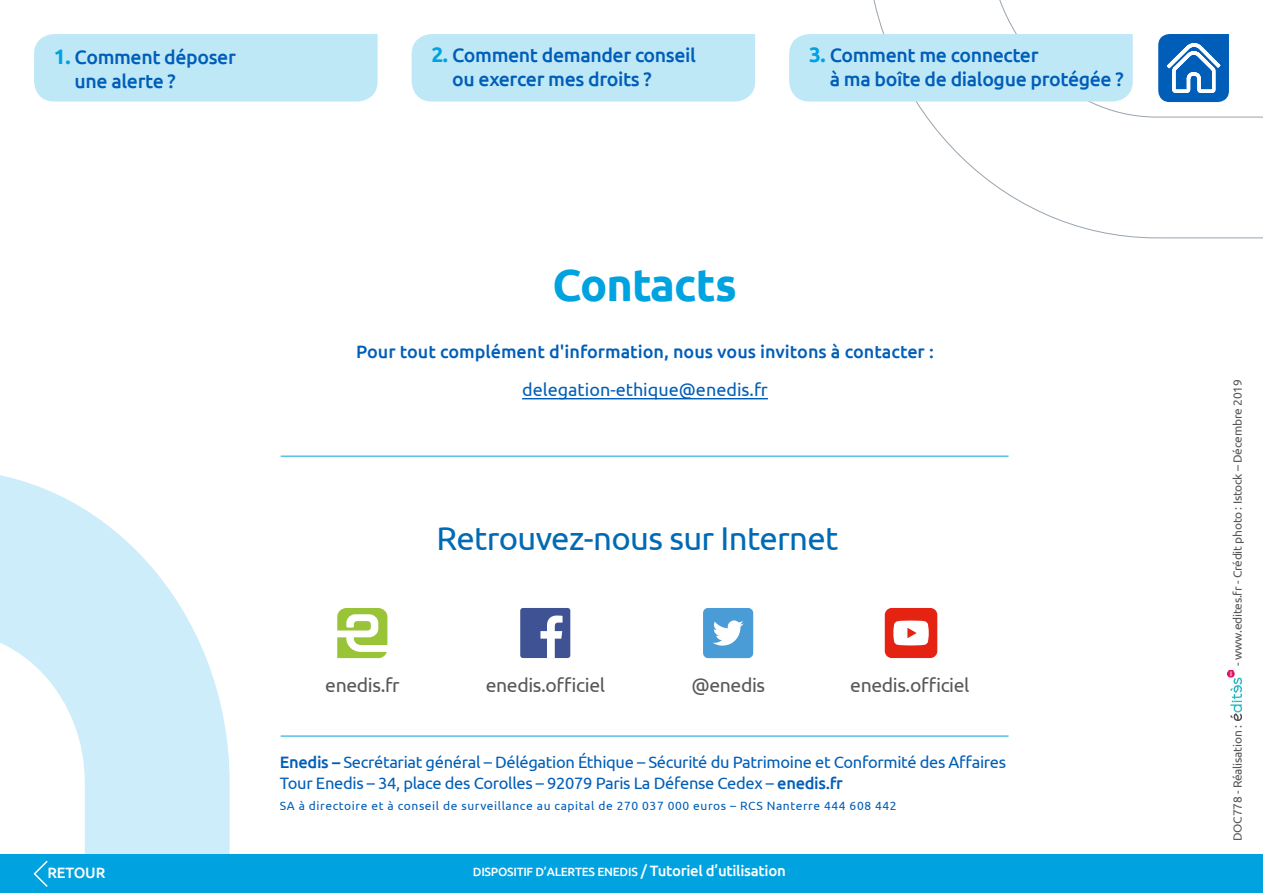
<style>
.page{position:relative;width:1263px;height:893px;background:#fff}
.page>*{position:absolute;margin:0;border:0;box-sizing:border-box;transform-origin:0 0}
.t1{font:700 45px "Ubuntu";letter-spacing:-.02em;color:#00a3e0}
.t2{font:33px "Ubuntu";letter-spacing:-.02em;color:#006ab4}
.t3{font:500 19.5px/24px "Ubuntu";letter-spacing:-.02em;color:#005eb8}
.t4{font:19.35px "Ubuntu";letter-spacing:-.02em;color:#585857}
.t5{font:500 18px "Ubuntu";color:#005eb8}
.t6{font:18px "Ubuntu";color:#005eb8}
.t7{font:16.5px "Ubuntu";letter-spacing:-.02em;color:#005eb8}
.t8{font:500 15px "Ubuntu";letter-spacing:-.01em;color:#fff}
.t9{font:12px "Ubuntu";letter-spacing:.05em;color:#005eb8}
.t10{font:12px "Ubuntu";letter-spacing:-.02em;color:#575756}
.t11{font:500 12px "Ubuntu";letter-spacing:-.02em;color:#fff}
.s1{font-weight:700;font-size:21px;color:#00a3e0}
.s2{font-weight:500}
.s3{font-size:15px}
</style>
<div class="page">
<svg style="left:0;top:475px;width:230px;height:379px;fill:#ccedf9"></svg>
<svg style="left:873px;top:0;width:390px;height:239px"></svg>
<svg style="left:1158px;top:34px;width:71px;height:68px"></svg>
<div style="left:789px;top:34px;width:344px;height:68px;background:#bfe8f7"></div>
<div style="left:412px;top:34px;width:343px;height:68px;background:#bfe8f7"></div>
<div style="left:34px;top:34px;width:344px;height:68px;background:#bfe8f7"></div>
<svg style="left:337px;top:608px;width:50px;height:50px"></svg>
<div style="left:520px;top:608px;width:50px;height:50px;background:#3e5294;border-radius:3px"></div>
<svg style="left:540px;top:615px;width:22px;height:43px"></svg>
<div style="left:703px;top:608px;width:50px;height:50px;background:#4a9cd6;border-radius:5px"></div>
<svg style="left:713px;top:620px;width:30px;height:26px"></svg>
<div style="left:885px;top:608px;width:52px;height:50px;background:#e42313;border-radius:7px"></div>
<svg style="left:893px;top:620px;width:36px;height:25px"></svg>
<div style="left:0;top:854px;width:1263px;height:39px;background:#00a3e0"></div>
<img style="left:1227px;top:670px;width:15px;height:51px">
<hr style="left:281px;top:736px;width:727px;height:1px;background:#00a3e0">
<hr style="left:281px;top:456px;width:727px;height:1px;background:#00a3e0">
<svg style="left:33px;top:860px;width:15px;height:27px"></svg>
<hr style="left:522px;top:398px;width:246px;height:1px;background:#005eb8">
<p class="t3" style="left:75px;top:45px;width:163px;text-indent:-21px"><span class="s1">1.</span> Comment déposer une alerte ?</p>
<p class="t3" style="left:452px;top:43px;width:245px;text-indent:-21px"><span class="s1">2.</span> Comment demander conseil ou exercer mes droits ?</p>
<p class="t3" style="left:830px;top:43px;width:296px;text-indent:-21px"><span class="s1">3.</span> Comment me connecter<br>à ma boîte de dialogue protégée ?</p>
<p class="t8" style="left:47px;top:863px;width:59px">RETOUR</p>
<p class="t1" style="left:552px;top:258px;width:186px">Contacts</p>
<p class="t5" style="left:356px;top:340px;width:579px">Pour tout complément d'information, nous vous invitons à contacter :</p>
<p class="t6" style="left:522px;top:379px;width:247px">delegation-ethique@enedis.fr</p>
<p class="t2" style="left:436px;top:518px;width:403px">Retrouvez-nous sur Internet</p>
<p class="t4" style="left:325px;top:673px;width:76px">enedis.fr</p>
<p class="t4" style="left:486px;top:673px;width:121px">enedis.officiel</p>
<p class="t4" style="left:691px;top:673px;width:75px">@enedis</p>
<p class="t4" style="left:850px;top:673px;width:121px">enedis.officiel</p>
<p class="t7" style="left:280px;top:752px;width:728px"><span class="s2">Enedis –</span> Secrétariat général – Délégation Éthique – Sécurité du Patrimoine et Conformité des Affaires</p>
<p class="t7" style="left:280px;top:773px;width:564px">Tour Enedis – 34, place des Corolles – 92079 Paris La Défense Cedex – <span class="s2">enedis.fr</span></p>
<p class="t9" style="left:280px;top:798px;width:618px">SA à directoire et à conseil de surveillance au capital de 270 037 000 euros – RCS Nanterre 444 608 442</p>
<p class="t11" style="left:473px;top:865px;width:314px">DISPOSITIF D’ALERTES ENEDIS <span class="s3">/ Tutoriel d’utilisation</span></p>
<p class="t10" style="left:1230px;top:666px;width:288px;rotate:-90deg">- www.edites.fr - Crédit photo : Istock – Décembre 2019</p>
<p class="t10" style="left:1230px;top:841px;width:117px;rotate:-90deg">DOC778 - Réalisation :</p>
</div>
